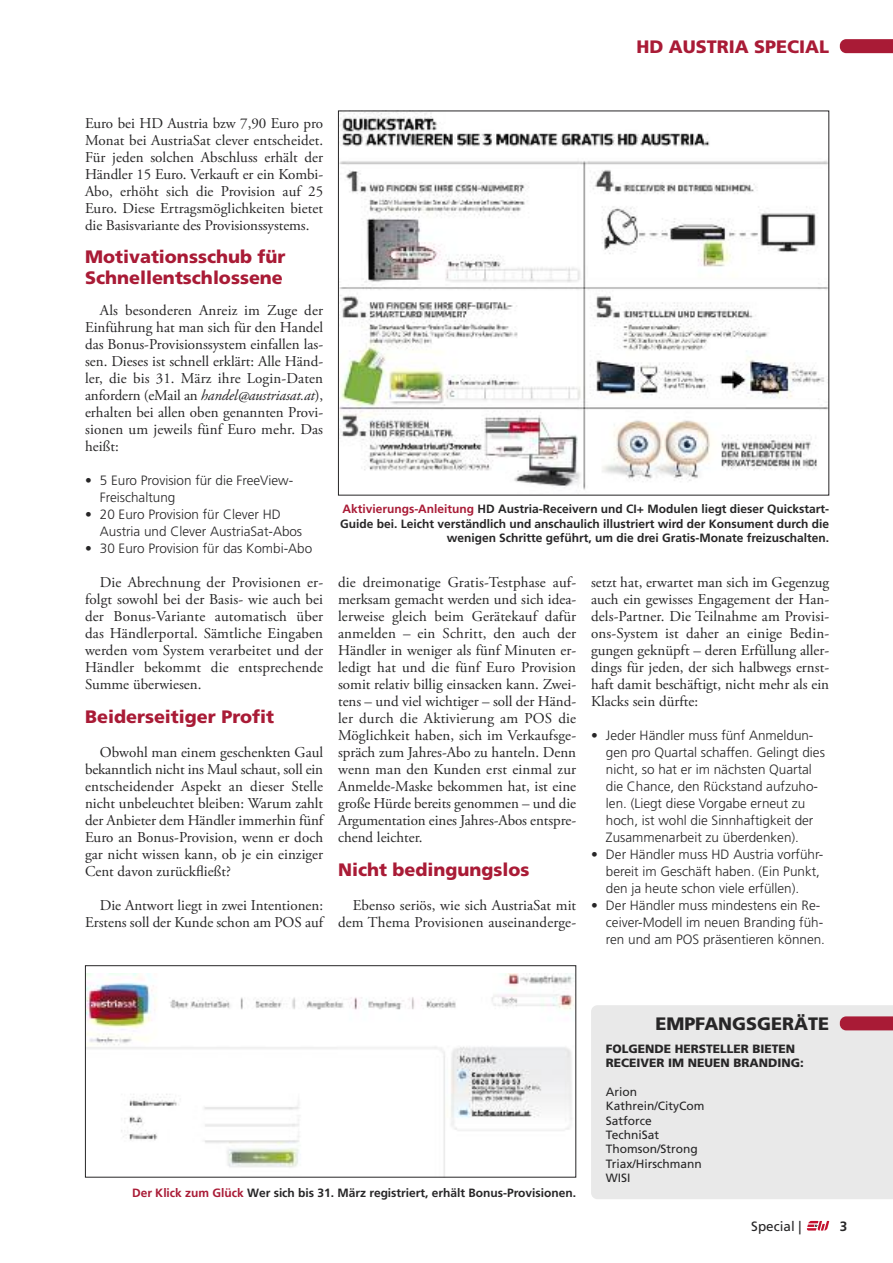
<style>
.page{position:relative;width:893px;height:1263px;background:#fff}
.page>*{position:absolute;margin:0;border:0;box-sizing:border-box;transform-origin:0 0}
.t1{font:900 18px/21px "Frutiger";color:#a91b36}
.t2{font:900 18px "Frutiger";color:#272627}
.t3{font:15px/17px "Adobe Garamond Pro";color:#272627;text-align:justify}
.t4{font:300 13.5px/17px "Frutiger";color:#272627}
.t5{font:13.5px "Frutiger";color:#272627}
.t6{font:700 13.5px "Frutiger";color:#272627}
.t7{font:700 12px/14.4px "Frutiger";color:#272627;text-align:right}
.t8{font:12px/14.4px "Frutiger";color:#272627}
.t9{font:900 12px/14.4px "Frutiger";color:#272627}
.s1{font-style:italic}
.s2{color:#a91b36}
</style>
<div class="page">
<svg style="left:840px;top:39px;width:53px;height:14px"></svg>
<svg style="left:807px;top:1221px;width:22px;height:9px"></svg>
<div style="left:591px;top:1005px;width:302px;height:194px;background:#e9e9e9"></div>
<svg style="left:840px;top:1016px;width:53px;height:14px"></svg>
<img style="left:340px;top:113px;width:487px;height:377px">
<img style="left:87px;top:973px;width:487px;height:202px">
<div style="left:85px;top:965px;width:491px;height:212px;border:1px solid #272627"></div>
<p class="t1" style="left:636px;top:37px;width:194px">HD AUSTRIA SPECIAL</p>
<p class="t3" style="left:85px;top:116px;width:240px">Euro bei HD Austria bzw 7,90 Euro pro Monat bei AustriaSat clever entscheidet.<br>Für jeden solchen Abschluss erhält der Händler 15 Euro. Verkauft er ein Kombi-Abo, erhöht sich die Provision auf 25<br>Euro. Diese Ertragsmöglichkeiten bietet die Basisvariante des Provisionssystems.</p>
<p class="t1" style="left:85px;top:248px;width:202px">Motivationsschub für<br>Schnellentschlossene</p>
<p class="t3" style="left:85px;top:303px;width:240px;text-indent:15px">Als besonderen Anreiz im Zuge der Einführung hat man sich für den Handel das Bonus-Provisionssystem einfallen las&shy;sen. Dieses ist schnell erklärt: Alle Händ&shy;ler, die bis 31. März ihre Login-Daten anfordern (eMail an <span class="s1">handel@austriasat.at</span>), erhalten bei allen oben genannten Provi&shy;sionen um jeweils fünf Euro mehr. Das heißt:</p>
<p class="t4" style="left:100px;top:473px;width:195px;text-indent:-15px">• 5 Euro Provision für die FreeView-<br>Freischaltung</p>
<p class="t4" style="left:100px;top:507px;width:204px;text-indent:-15px">• 20 Euro Provision für Clever HD<br>Austria und Clever AustriaSat-Abos</p>
<p class="t4" style="left:85px;top:541px;width:229px">• 30 Euro Provision für das Kombi-Abo</p>
<p class="t3" style="left:85px;top:575px;width:240px;text-indent:15px">Die Abrechnung der Provisionen er&shy;folgt sowohl bei der Basis- wie auch bei der Bonus-Variante automatisch über das Händlerportal. Sämtliche Eingaben werden vom System verarbeitet und der Händler bekommt die entsprechende Summe überwiesen.</p>
<p class="t1" style="left:85px;top:707px;width:191px">Beiderseitiger Profit</p>
<p class="t3" style="left:85px;top:745px;width:240px;text-indent:15px">Obwohl man einem geschenkten Gaul bekanntlich nicht ins Maul schaut, soll ein entscheidender Aspekt an dieser Stelle nicht unbeleuchtet bleiben: Warum zahlt der Anbieter dem Händler immerhin fünf Euro an Bonus-Provision, wenn er doch gar nicht wissen kann, ob je ein einziger Cent davon zurückfließt?</p>
<p class="t3" style="left:85px;top:898px;width:240px;text-align:right">Die Antwort liegt in zwei Intentionen:<br>Erstens soll der Kunde schon am POS auf</p>
<p class="t7" style="left:340px;top:503px;width:490px"><span class="s2">Aktivierungs-Anleitung</span> HD Austria-Receivern und CI+ Modulen liegt dieser Quickstart-<br>Guide bei. Leicht verständlich und anschaulich illustriert wird der Konsument durch die wenigen Schritte geführt, um die drei Gratis-Monate freizuschalten.</p>
<p class="t3" style="left:338px;top:575px;width:240px">die dreimonatige Gratis-Testphase auf&shy;merksam gemacht werden und sich idea&shy;lerweise gleich beim Gerätekauf dafür anmelden – ein Schritt, den auch der Händler in weniger als fünf Minuten er&shy;ledigt hat und die fünf Euro Provision somit relativ billig einsacken kann. Zwei&shy;tens – und viel wichtiger – soll der Händ&shy;ler durch die Aktivierung am POS die Möglichkeit haben, sich im Verkaufsge&shy;spräch zum Jahres-Abo zu hanteln. Denn wenn man den Kunden erst einmal zur Anmelde-Maske bekommen hat, ist eine große Hürde bereits genommen – und die Argumentation eines Jahres-Abos entspre&shy;chend leichter.</p>
<p class="t1" style="left:338px;top:860px;width:193px">Nicht bedingungslos</p>
<p class="t3" style="left:338px;top:898px;width:240px;text-align:right">Ebenso seriös, wie sich AustriaSat mit dem Thema Provisionen auseinanderge-</p>
<p class="t3" style="left:591px;top:575px;width:240px">setzt hat, erwartet man sich im Gegenzug auch ein gewisses Engagement der Han&shy;dels-Partner. Die Teilnahme am Provisi&shy;ons-System ist daher an einige Bedin&shy;gungen geknüpft – deren Erfüllung aller&shy;dings für jeden, der sich halbwegs ernst&shy;haft damit beschäftigt, nicht mehr als ein Klacks sein dürfte:</p>
<p class="t4" style="left:606px;top:728px;width:221px;text-indent:-15px">• Jeder Händler muss fünf Anmeldun&shy;gen pro Quartal schaffen. Gelingt dies nicht, so hat er im nächsten Quartal die Chance, den Rückstand aufzuho&shy;len. (Liegt diese Vorgabe erneut zu hoch, ist wohl die Sinnhaftigkeit der Zusammenarbeit zu überdenken).</p>
<p class="t4" style="left:606px;top:847px;width:219px;text-indent:-15px">• Der Händler muss HD Austria vorführ&shy;bereit im Geschäft haben. (Ein Punkt, den ja heute schon viele erfüllen).</p>
<p class="t4" style="left:606px;top:898px;width:221px;text-indent:-15px">• Der Händler muss mindestens ein Re&shy;ceiver-Modell im neuen Branding füh&shy;ren und am POS präsentieren können.</p>
<p class="t2" style="left:655px;top:1016px;width:175px">EMPFANGSGERÄTE</p>
<p class="t9" style="left:606px;top:1042px;width:199px">FOLGENDE HERSTELLER BIETEN<br>RECEIVER IM NEUEN BRANDING:</p>
<p class="t8" style="left:606px;top:1085px;width:100px">Arion<br>Kathrein/CityCom<br>Satforce<br>TechniSat<br>Thomson/Strong<br>Triax/Hirschmann<br>WISI</p>
<p class="t7" style="left:132px;top:1186px;width:446px"><span class="s2">Der Klick zum Glück</span> Wer sich bis 31. März registriert, erhält Bonus-Provisionen.</p>
<p class="t5" style="left:751px;top:1220px;width:52px">Special |</p>
<p class="t6" style="left:840px;top:1220px;width:9px">3</p>
</div>
